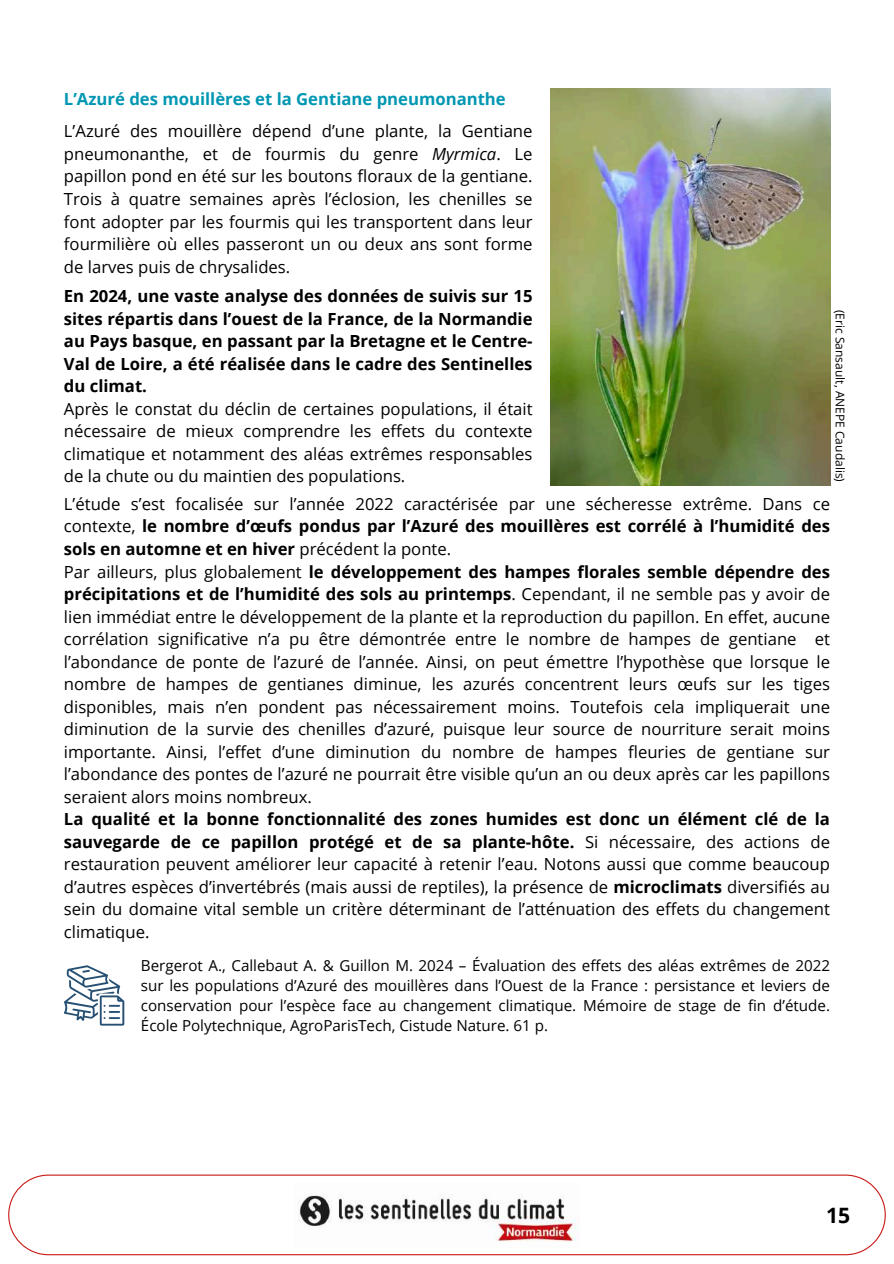
<style>
.page{position:relative;width:894px;height:1264px;background:#fff}
.page>*{position:absolute;margin:0;border:0;box-sizing:border-box;transform-origin:0 0}
.t1{font:700 21.15px "Open Sans";color:#000}
.t2{font:16.65px/22.5px "Open Sans";color:#000;text-align:justify}
.t3{font:700 16.65px/22.5px "Open Sans";color:#000;text-align:justify}
.t4{font:700 16.65px "Open Sans";color:#0097b2}
.t5{font:15.15px/20.2px "Open Sans";color:#000;text-align:justify}
.t6{font:12px "Open Sans";color:#000}
.s1{font-style:italic}
.s2{font-weight:700}
</style>
<div class="page">
<svg style="left:64px;top:965px;width:60px;height:60px"></svg>
<svg style="left:8px;top:1174px;width:877px;height:81px"></svg>
<img style="left:293px;top:1182px;width:286px;height:64px">
<img style="left:550px;top:88px;width:279px;height:398px">
<p class="t4" style="left:64px;top:87px;width:443px">L’Azuré des mouillères et la Gentiane pneumonanthe</p>
<p class="t2" style="left:64px;top:120px;width:470px">L’Azuré des mouillère dépend d’une plante, la Gentiane pneumonanthe, et de fourmis du genre <span class="s1">Myrmica</span>. Le papillon pond en été sur les boutons floraux de la gentiane.<br>Trois à quatre semaines après l’éclosion, les chenilles se font adopter par les fourmis qui les transportent dans leur fourmilière où elles passeront un ou deux ans sont forme de larves puis de chrysalides.</p>
<p class="t3" style="left:64px;top:284px;width:470px">En 2024, une vaste analyse des données de suivis sur 15 sites répartis dans l’ouest de la France, de la Normandie au Pays basque, en passant par la Bretagne et le Centre-Val de Loire, a été réalisée dans le cadre des Sentinelles du climat.</p>
<p class="t2" style="left:64px;top:397px;width:470px">Après le constat du déclin de certaines populations, il était nécessaire de mieux comprendre les effets du contexte climatique et notamment des aléas extrêmes responsables de la chute ou du maintien des populations.</p>
<p class="t6" style="left:848px;top:310px;width:173px;rotate:90deg">(Eric Sansault, ANEPE Caudalis)</p>
<p class="t2" style="left:64px;top:492px;width:767px;text-align:left">L’étude s’est focalisée sur l’année 2022 caractérisée par une sécheresse extrême. Dans ce contexte, <span class="s2">le nombre d’œufs pondus par l’Azuré des mouillères est corrélé à l’humidité des sols en automne et en hiver</span> précédent la ponte.<br>Par ailleurs, plus globalement <span class="s2">le développement des hampes florales semble dépendre des précipitations et de l’humidité des sols au printemps</span>. Cependant, il ne semble pas y avoir de lien immédiat entre le développement de la plante et la reproduction du papillon. En effet, aucune corrélation significative n’a pu être démontrée entre le nombre de hampes de gentiane et l’abondance de ponte de l’azuré de l’année. Ainsi, on peut émettre l’hypothèse que lorsque le nombre de hampes de gentianes diminue, les azurés concentrent leurs œufs sur les tiges disponibles, mais n’en pondent pas nécessairement moins. Toutefois cela impliquerait une diminution de la survie des chenilles d’azuré, puisque leur source de nourriture serait moins importante. Ainsi, l’effet d’une diminution du nombre de hampes fleuries de gentiane sur l’abondance des pontes de l’azuré ne pourrait être visible qu’un an ou deux après car les papillons seraient alors moins nombreux.</p>
<p class="t2" style="left:64px;top:807px;width:767px"><span class="s2">La qualité et la bonne fonctionnalité des zones humides est donc un élément clé de la sauvegarde de ce papillon protégé et de sa plante-hôte.</span> Si nécessaire, des actions de restauration peuvent améliorer leur capacité à retenir l’eau. Notons aussi que comme beaucoup d’autres espèces d’invertébrés (mais aussi de reptiles), la présence de <span class="s2">microclimats</span> diversifiés au sein du domaine vital semble un critère déterminant de l’atténuation des effets du changement climatique.</p>
<p class="t5" style="left:141px;top:954px;width:690px">Bergerot A., Callebaut A. &amp; Guillon M. 2024 – Évaluation des effets des aléas extrêmes de 2022 sur les populations d’Azuré des mouillères dans l’Ouest de la France : persistance et leviers de conservation pour l’espèce face au changement climatique. Mémoire de stage de fin d’étude.<br>École Polytechnique, AgroParisTech, Cistude Nature. 61 p.</p>
<p class="t1" style="left:825px;top:1200px;width:26px">15</p>
</div>
